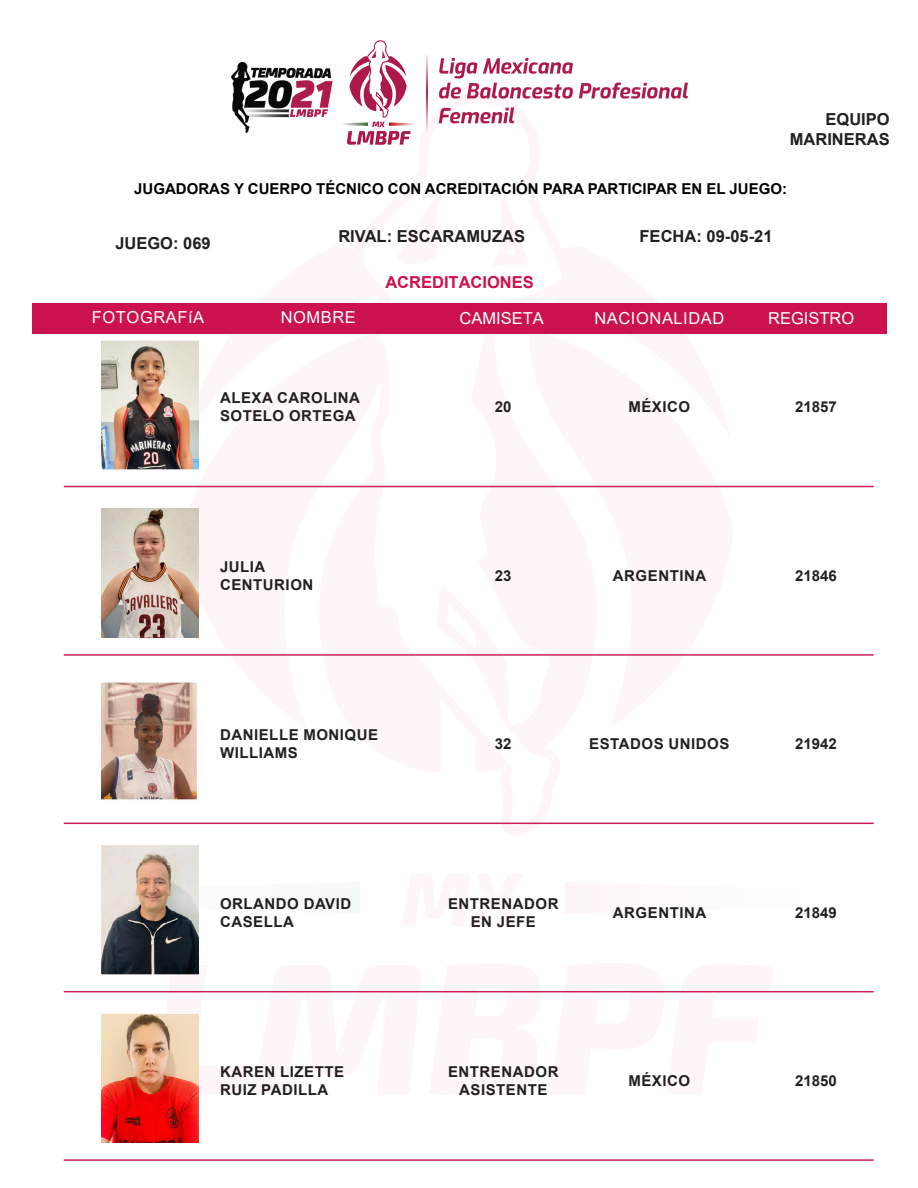
<style>
.page{position:relative;width:918px;height:1188px;background:#fff}
.page>*{position:absolute;margin:0;border:0;box-sizing:border-box;transform-origin:0 0}
.t1{font:700 16.5px/19.8px "Arial";color:#231f20;text-align:right}
.t2{font:16.5px "Arial";letter-spacing:.035em;color:#fff}
.t3{font:16.5px "Arial";color:#fff}
.t4{font:700 16.5px "Arial";color:#cc124c}
.t5{font:700 15px/18px "Arial";letter-spacing:.035em;color:#231f20;text-align:center}
.t6{font:700 15px "Arial";color:#000}
</style>
<div class="page">
<svg style="left:146px;top:953px;width:639px;height:153px"></svg>
<svg style="left:101px;top:871px;width:98px;height:54px"></svg>
<svg style="left:360px;top:485px;width:204px;height:340px"></svg>
<div style="left:33px;top:303px;width:854px;height:31px;background:#cc124c"></div>
<img style="left:232px;top:40px;width:455px;height:105px">
<img style="left:102px;top:340px;width:96px;height:129px">
<hr style="left:64px;top:486px;width:810px;height:1px;background:#cc1f56">
<img style="left:102px;top:509px;width:96px;height:129px">
<hr style="left:64px;top:654px;width:810px;height:2px;background:#cc1f56">
<img style="left:102px;top:682px;width:95px;height:118px">
<hr style="left:64px;top:823px;width:810px;height:1px;background:#cc1f56">
<img style="left:102px;top:845px;width:96px;height:129px">
<hr style="left:64px;top:991px;width:810px;height:1px;background:#cc1f56">
<img style="left:102px;top:1014px;width:96px;height:129px">
<hr style="left:64px;top:1159px;width:810px;height:2px;background:#cc1f56">
<p class="t1" style="left:790px;top:110px;width:101px">EQUIPO<br>MARINERAS</p>
<p class="t6" style="left:134px;top:178px;width:654px">JUGADORAS Y CUERPO TÉCNICO CON ACREDITACIÓN PARA PARTICIPAR EN EL JUEGO:</p>
<p class="t1" style="left:115px;top:233px;width:97px">JUEGO: 069</p>
<p class="t1" style="left:338px;top:227px;width:188px">RIVAL: ESCARAMUZAS</p>
<p class="t1" style="left:640px;top:227px;width:134px">FECHA: 09-05-21</p>
<p class="t4" style="left:385px;top:271px;width:150px">ACREDITACIONES</p>
<p class="t2" style="left:92px;top:306px;width:114px">FOTOGRAFíA</p>
<p class="t2" style="left:281px;top:306px;width:77px">NOMBRE</p>
<p class="t3" style="left:460px;top:307px;width:86px">CAMISETA</p>
<p class="t3" style="left:768px;top:307px;width:88px">REGISTRO</p>
<p class="t2" style="left:594px;top:307px;width:131px">NACIONALIDAD</p>
<p class="t5" style="left:220px;top:389px;width:141px">ALEXA CAROLINA</p>
<p class="t5" style="left:220px;top:407px;width:137px">SOTELO ORTEGA</p>
<p class="t5" style="left:211px;top:390px;width:182px;text-align:left">&lt;&lt;NOMBRE COMPLETO (APELLIDOS)&gt;&gt;</p>
<p class="t5" style="left:220px;top:558px;width:47px">JULIA</p>
<p class="t5" style="left:220px;top:576px;width:95px">CENTURION</p>
<p class="t5" style="left:220px;top:726px;width:160px">DANIELLE MONIQUE</p>
<p class="t5" style="left:220px;top:744px;width:79px">WILLIAMS</p>
<p class="t5" style="left:220px;top:894px;width:133px">ORLANDO DAVID</p>
<p class="t5" style="left:220px;top:912px;width:75px">CASELLA</p>
<p class="t5" style="left:220px;top:1063px;width:126px">KAREN LIZETTE</p>
<p class="t5" style="left:220px;top:1081px;width:110px">RUIZ PADILLA</p>
<p class="t5" style="left:495px;top:398px;width:18px">20</p>
<p class="t5" style="left:628px;top:398px;width:63px">MÉXICO</p>
<p class="t5" style="left:795px;top:398px;width:43px">21857</p>
<p class="t5" style="left:495px;top:567px;width:18px">23</p>
<p class="t5" style="left:613px;top:567px;width:95px">ARGENTINA</p>
<p class="t5" style="left:795px;top:567px;width:43px">21846</p>
<p class="t5" style="left:495px;top:735px;width:18px">32</p>
<p class="t5" style="left:589px;top:735px;width:142px">ESTADOS UNIDOS</p>
<p class="t5" style="left:795px;top:735px;width:43px">21942</p>
<p class="t5" style="left:448px;top:894px;width:112px">ENTRENADOR<br>EN JEFE</p>
<p class="t5" style="left:613px;top:903px;width:95px">ARGENTINA</p>
<p class="t5" style="left:795px;top:903px;width:43px">21849</p>
<p class="t5" style="left:448px;top:1063px;width:112px">ENTRENADOR<br>ASISTENTE</p>
<p class="t5" style="left:628px;top:1072px;width:63px">MÉXICO</p>
<p class="t5" style="left:795px;top:1072px;width:43px">21850</p>
</div>
